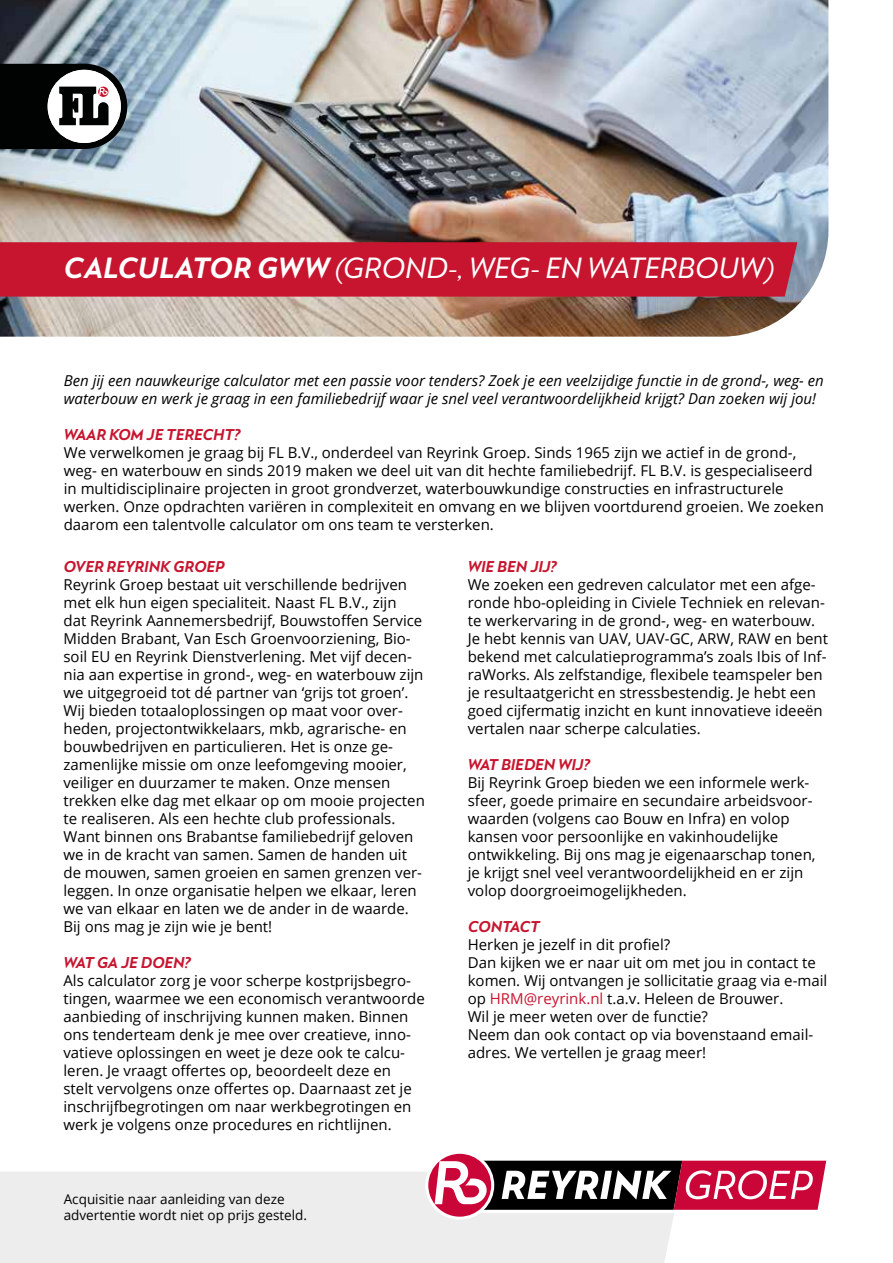
<style>
.page{position:relative;width:893px;height:1263px;background:#fff}
.page>*{position:absolute;margin:0;border:0;box-sizing:border-box;transform-origin:0 0}
.t1{font:italic 500 28.05px "RNS Miles";color:#fff}
.t2{font:15px/18px "Open Sans";color:#000}
.t3{font:italic 15px/18px "Open Sans";color:#000}
.t4{font:italic 800 15px "RNS Miles";color:#c7152f}
.t5{font:italic 800 15px "RNS Miles";letter-spacing:-.02em;color:#c7152f}
.t6{font:13.5px/16.2px "Open Sans";color:#000}
.s1{font-weight:800}
.s2{color:#c7152f}
</style>
<div class="page">
<img style="left:0;top:0;width:828px;height:337px">
<div style="left:0;top:242px;width:797px;height:55px;background:#c7152f"></div>
<svg style="left:0;top:64px;width:127px;height:85px"></svg>
<div style="left:0;top:1172px;width:673px;height:91px;background:#ededed"></div>
<div style="left:425px;top:1151px;width:69px;height:69px;background:#fff;border-radius:50%"></div>
<svg style="left:428px;top:1154px;width:399px;height:63px"></svg>
<h1 class="t1" style="left:63px;top:250px;width:713px"><span class="s1">CALCULATOR GWW</span> (GROND-, WEG- EN WATERBOUW)</h1>
<p class="t3" style="left:64px;top:372px;width:762px">Ben jij een nauwkeurige calculator met een passie voor tenders? Zoek je een veelzijdige functie in de grond-, weg- en waterbouw en werk je graag in een familiebedrijf waar je snel veel verantwoordelijkheid krijgt? Dan zoeken wij jou!</p>
<p class="t4" style="left:64px;top:425px;width:178px">WAAR KOM JE TERECHT?</p>
<p class="t2" style="left:64px;top:444px;width:762px">We verwelkomen je graag bij FL B.V., onderdeel van Reyrink Groep. Sinds 1965 zijn we actief in de grond-, weg- en waterbouw en sinds 2019 maken we deel uit van dit hechte familiebedrijf. FL B.V. is gespecialiseerd in multidisciplinaire projecten in groot grondverzet, waterbouwkundige constructies en infrastructurele werken. Onze opdrachten variëren in complexiteit en omvang en we blijven voortdurend groeien. We zoeken daarom een talentvolle calculator om ons team te versterken.</p>
<p class="t4" style="left:63px;top:556px;width:163px">OVER REYRINK GROEP</p>
<p class="t2" style="left:63px;top:575px;width:363px">Reyrink Groep bestaat uit verschillende bedrijven met elk hun eigen specialiteit. Naast FL B.V., zijn<br>dat Reyrink Aannemersbedrijf, Bouwstoffen Service Midden Brabant, Van Esch Groenvoorziening, Bio&shy;soil EU en Reyrink Dienstverlening. Met vijf decen&shy;nia aan expertise in grond-, weg- en waterbouw zijn we uitgegroeid tot dé partner van ‘grijs tot groen’.<br>Wij bieden totaaloplossingen op maat voor over&shy;heden, projectontwikkelaars, mkb, agrarische- en bouwbedrijven en particulieren. Het is onze ge&shy;zamenlijke missie om onze leefomgeving mooier, veiliger en duurzamer te maken. Onze mensen trekken elke dag met elkaar op om mooie projecten te realiseren. Als een hechte club professionals.<br>Want binnen ons Brabantse familiebedrijf geloven we in de kracht van samen. Samen de handen uit de mouwen, samen groeien en samen grenzen ver&shy;leggen. In onze organisatie helpen we elkaar, leren we van elkaar en laten we de ander in de waarde.<br>Bij ons mag je zijn wie je bent!</p>
<p class="t5" style="left:63px;top:952px;width:129px">WAT GA JE DOEN?</p>
<p class="t2" style="left:63px;top:971px;width:363px">Als calculator zorg je voor scherpe kostprijsbegro&shy;tingen, waarmee we een economisch verantwoorde aanbieding of inschrijving kunnen maken. Binnen ons tenderteam denk je mee over creatieve, inno&shy;vatieve oplossingen en weet je deze ook te calcu&shy;leren. Je vraagt offertes op, beoordeelt deze en stelt vervolgens onze offertes op. Daarnaast zet je inschrijfbegrotingen om naar werkbegrotingen en werk je volgens onze procedures en richtlijnen.</p>
<p class="t6" style="left:64px;top:1191px;width:245px">Acquisitie naar aanleiding van deze advertentie wordt niet op prijs gesteld.</p>
<p class="t4" style="left:468px;top:556px;width:90px">WIE BEN JIJ?</p>
<p class="t2" style="left:468px;top:575px;width:362px">We zoeken een gedreven calculator met een afge&shy;ronde hbo-opleiding in Civiele Techniek en relevan&shy;te werkervaring in de grond-, weg- en waterbouw.<br>Je hebt kennis van UAV, UAV-GC, ARW, RAW en bent bekend met calculatieprogramma’s zoals Ibis of Inf&shy;raWorks. Als zelfstandige, flexibele teamspeler ben je resultaatgericht en stressbestendig. Je hebt een goed cijfermatig inzicht en kunt innovatieve ideeën vertalen naar scherpe calculaties.</p>
<p class="t4" style="left:468px;top:754px;width:123px">WAT BIEDEN WIJ?</p>
<p class="t2" style="left:468px;top:773px;width:349px">Bij Reyrink Groep bieden we een informele werk&shy;sfeer, goede primaire en secundaire arbeidsvoor&shy;waarden (volgens cao Bouw en Infra) en volop kansen voor persoonlijke en vakinhoudelijke ontwikkeling. Bij ons mag je eigenaarschap tonen, je krijgt snel veel verantwoordelijkheid en er zijn volop doorgroeimogelijkheden.</p>
<p class="t5" style="left:468px;top:916px;width:74px">CONTACT</p>
<p class="t2" style="left:468px;top:935px;width:361px">Herken je jezelf in dit profiel?<br>Dan kijken we er naar uit om met jou in contact te komen. Wij ontvangen je sollicitatie graag via e-mail op <span class="s2">HRM@reyrink.nl</span> t.a.v. Heleen de Brouwer.<br>Wil je meer weten over de functie?<br>Neem dan ook contact op via bovenstaand email&shy;adres. We vertellen je graag meer!</p>
</div>
